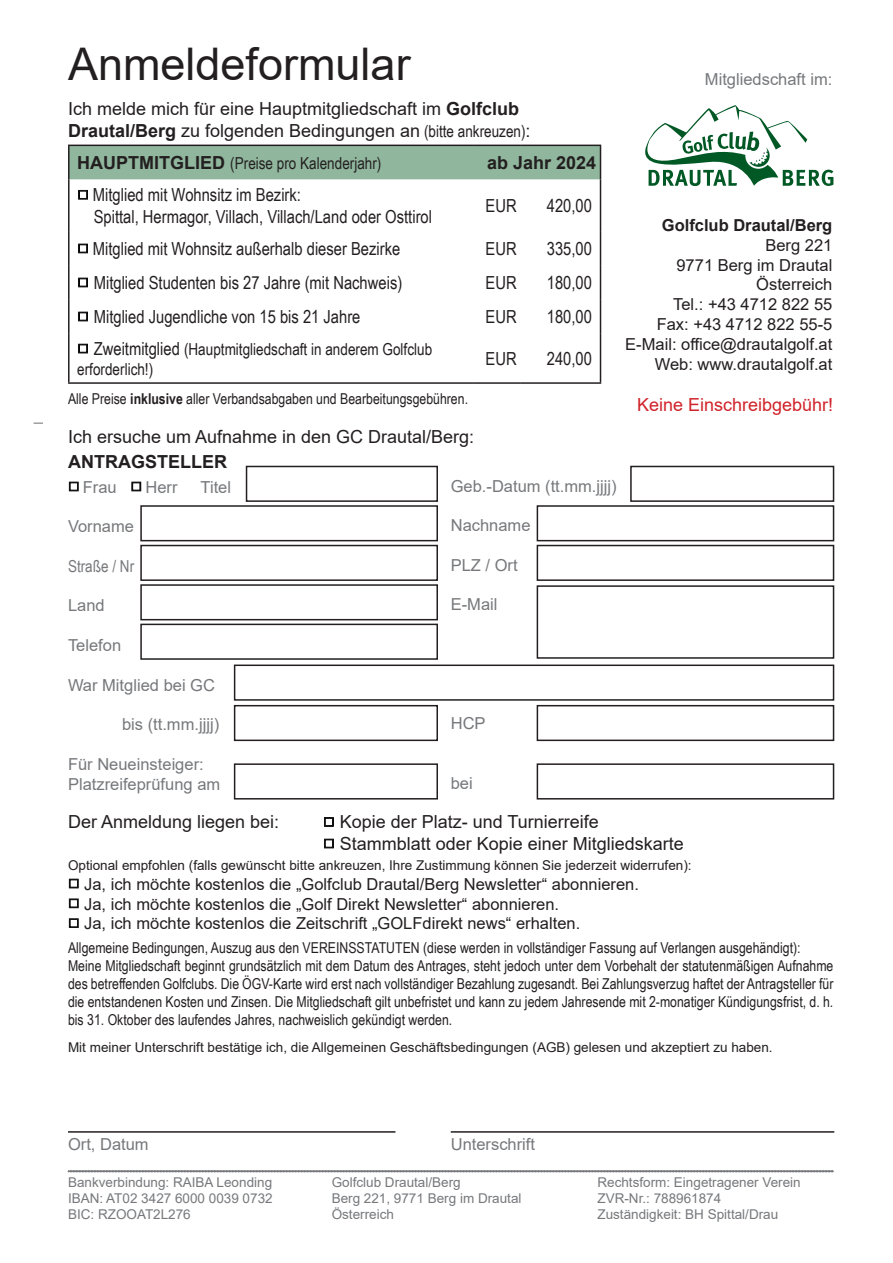
<style>
.page{position:relative;width:893px;height:1263px;background:#fff}
.page>*{position:absolute;margin:0;border:0;box-sizing:border-box;transform-origin:0 0}
.t1{font:45px "Arial";color:#231f20}
.t2{font:18px "Arial Narrow";color:#231f20}
.t3{font:18px "Arial";color:#231f20}
.t4{font:700 18px "Arial";color:#231f20}
.t5{font:18px "Arial";color:#d1232a}
.t6{font:16.5px "Arial";color:#231f20}
.t7{font:16.5px "Arial";color:#76787b}
.t8{font:16.5px/19.8px "Arial Narrow";color:#231f20}
.t9{font:700 16.5px "Arial";color:#231f20}
.t10{font:16.5px "Arial Narrow";color:#76787b}
.t11{font:15px/18px "Arial Narrow";color:#231f20;text-align:justify}
.t12{font:13.5px "Arial";color:#76787b}
.t13{font:13.5px "Arial";color:#231f20}
.s1{font-weight:700}
.s2{font-family:"Arial Narrow";font-size:16.5px}
.s3{font-family:"Arial";font-weight:700;font-size:18px}
.s4{font-family:"Arial";font-size:18.9px;color:#000}
.s5{font-size:18px}
.s6{font-size:18.9px;color:#000}
</style>
<div class="page">
<div style="left:70px;top:146px;width:530px;height:33px;background:#90b69d"></div>
<hr style="left:68px;top:145px;width:405px;height:1px;background:#231f20">
<hr style="left:68px;top:146px;width:2px;height:33px;background:#231f20">
<hr style="left:473px;top:145px;width:48px;height:1px;background:#231f20">
<hr style="left:521px;top:145px;width:80px;height:1px;background:#231f20">
<hr style="left:600px;top:146px;width:1px;height:33px;background:#231f20">
<hr style="left:68px;top:179px;width:2px;height:52px;background:#231f20">
<hr style="left:600px;top:179px;width:1px;height:52px;background:#231f20">
<hr style="left:68px;top:231px;width:2px;height:34px;background:#231f20">
<hr style="left:600px;top:231px;width:1px;height:34px;background:#231f20">
<hr style="left:68px;top:265px;width:2px;height:34px;background:#231f20">
<hr style="left:600px;top:265px;width:1px;height:34px;background:#231f20">
<hr style="left:68px;top:299px;width:2px;height:34px;background:#231f20">
<hr style="left:600px;top:299px;width:1px;height:34px;background:#231f20">
<hr style="left:68px;top:333px;width:2px;height:49px;background:#231f20">
<hr style="left:600px;top:333px;width:1px;height:49px;background:#231f20">
<hr style="left:68px;top:382px;width:405px;height:2px;background:#231f20">
<hr style="left:473px;top:382px;width:48px;height:2px;background:#231f20">
<hr style="left:521px;top:382px;width:80px;height:2px;background:#231f20">
<hr style="left:68px;top:1131px;width:327px;height:2px;background:#231f20">
<hr style="left:451px;top:1131px;width:383px;height:2px;background:#231f20">
<div style="left:246px;top:466px;width:192px;height:36px;border:2px solid #231f20"></div>
<div style="left:140px;top:505px;width:298px;height:36px;border:2px solid #231f20"></div>
<div style="left:140px;top:545px;width:298px;height:36px;border:2px solid #231f20"></div>
<div style="left:140px;top:584px;width:298px;height:36px;border:2px solid #231f20"></div>
<div style="left:140px;top:624px;width:298px;height:36px;border:2px solid #231f20"></div>
<div style="left:537px;top:505px;width:297px;height:36px;border:2px solid #231f20"></div>
<div style="left:537px;top:585px;width:297px;height:74px;border:2px solid #231f20"></div>
<div style="left:537px;top:705px;width:297px;height:36px;border:2px solid #231f20"></div>
<div style="left:537px;top:763px;width:297px;height:36px;border:2px solid #231f20"></div>
<div style="left:234px;top:664px;width:600px;height:37px;border:2px solid #231f20"></div>
<div style="left:630px;top:466px;width:204px;height:36px;border:2px solid #231f20"></div>
<div style="left:234px;top:763px;width:204px;height:36px;border:2px solid #231f20"></div>
<div style="left:234px;top:705px;width:204px;height:36px;border:2px solid #231f20"></div>
<div style="left:537px;top:545px;width:297px;height:36px;border:2px solid #231f20"></div>
<svg style="left:68px;top:1170px;width:765px;height:2px;background:#858789"></svg>
<svg style="left:645px;top:105px;width:188px;height:81px"></svg>
<p class="t1" style="left:68px;top:33px;width:344px">Anmeldeformular</p>
<p class="t3" style="left:68px;top:96px;width:453px">Ich melde mich für eine Hauptmitgliedschaft im <span class="s1">Golfclub</span></p>
<p class="t3" style="left:68px;top:118px;width:464px"><span class="s1">Drautal/Berg</span> zu folgenden Bedingungen an <span class="s2">(bitte ankreuzen)</span>:</p>
<p class="t8" style="left:77px;top:153px;width:306px"><span class="s3">HAUPTMITGLIED</span> (Preise pro Kalenderjahr)</p>
<p class="t4" style="left:487px;top:150px;width:111px">ab Jahr 2024</p>
<p class="t2" style="left:77px;top:181px;width:225px"><span class="s4">□</span> Mitglied mit Wohnsitz im Bezirk:</p>
<p class="t2" style="left:94px;top:203px;width:340px">Spittal, Hermagor, Villach, Villach/Land oder Osttirol</p>
<p class="t2" style="left:485px;top:192px;width:33px">EUR</p>
<p class="t2" style="left:547px;top:192px;width:47px">420,00</p>
<p class="t2" style="left:77px;top:235px;width:324px"><span class="s4">□</span> Mitglied mit Wohnsitz außerhalb dieser Bezirke</p>
<p class="t2" style="left:485px;top:235px;width:33px">EUR</p>
<p class="t2" style="left:547px;top:235px;width:47px">335,00</p>
<p class="t2" style="left:77px;top:269px;width:326px"><span class="s4">□</span> Mitglied Studenten bis 27 Jahre (mit Nachweis)</p>
<p class="t2" style="left:485px;top:269px;width:33px">EUR</p>
<p class="t2" style="left:547px;top:269px;width:47px">180,00</p>
<p class="t2" style="left:77px;top:303px;width:285px"><span class="s4">□</span> Mitglied Jugendliche von 15 bis 21 Jahre</p>
<p class="t2" style="left:485px;top:303px;width:33px">EUR</p>
<p class="t2" style="left:547px;top:303px;width:47px">180,00</p>
<p class="t8" style="left:77px;top:338px;width:356px"><span class="s4">□</span> <span class="s5">Zweitmitglied</span> (Hauptmitgliedschaft in anderem Golfclub erforderlich!)</p>
<p class="t2" style="left:485px;top:345px;width:33px">EUR</p>
<p class="t2" style="left:547px;top:345px;width:47px">240,00</p>
<p class="t11" style="left:68px;top:389px;width:402px">Alle Preise <span class="s1">inklusive</span> aller Verbandsabgaben und Bearbeitungsgebühren.</p>
<p class="t3" style="left:68px;top:424px;width:408px">Ich ersuche um Aufnahme in den GC Drautal/Berg:</p>
<p class="t4" style="left:68px;top:449px;width:160px">ANTRAGSTELLER</p>
<p class="t7" style="left:68px;top:475px;width:111px"><span class="s6">□</span> Frau <span class="s6">□</span> Herr</p>
<p class="t7" style="left:201px;top:475px;width:32px">Titel</p>
<p class="t7" style="left:68px;top:515px;width:68px">Vorname</p>
<p class="t10" style="left:68px;top:554px;width:68px">Straße / Nr</p>
<p class="t7" style="left:68px;top:594px;width:38px">Land</p>
<p class="t7" style="left:68px;top:634px;width:55px">Telefon</p>
<p class="t7" style="left:68px;top:673px;width:148px">War Mitglied bei GC</p>
<p class="t7" style="left:122px;top:713px;width:99px">bis (tt.mm.jjjj)</p>
<p class="t7" style="left:68px;top:753px;width:137px">Für Neueinsteiger:</p>
<p class="t7" style="left:68px;top:772px;width:154px">Platzreifeprüfung am</p>
<p class="t7" style="left:451px;top:474px;width:167px">Geb.-Datum (tt.mm.jjjj)</p>
<p class="t7" style="left:451px;top:514px;width:81px">Nachname</p>
<p class="t7" style="left:451px;top:554px;width:68px">PLZ / Ort</p>
<p class="t7" style="left:451px;top:593px;width:48px">E-Mail</p>
<p class="t7" style="left:451px;top:712px;width:36px">HCP</p>
<p class="t7" style="left:451px;top:771px;width:24px">bei</p>
<p class="t7" style="left:705px;top:68px;width:129px">Mitgliedschaft im:</p>
<p class="t9" style="left:662px;top:214px;width:172px">Golfclub Drautal/Berg</p>
<p class="t6" style="left:765px;top:234px;width:68px">Berg 221</p>
<p class="t6" style="left:676px;top:253px;width:157px">9771 Berg im Drautal</p>
<p class="t6" style="left:756px;top:273px;width:78px">Österreich</p>
<p class="t6" style="left:673px;top:293px;width:161px">Tel.: +43 4712 822 55</p>
<p class="t6" style="left:657px;top:313px;width:177px">Fax: +43 4712 822 55-5</p>
<p class="t6" style="left:625px;top:333px;width:209px">E-Mail: office@drautalgolf.at</p>
<p class="t6" style="left:655px;top:352px;width:179px">Web: www.drautalgolf.at</p>
<p class="t5" style="left:637px;top:392px;width:198px">Keine Einschreibgebühr!</p>
<p class="t3" style="left:68px;top:809px;width:213px">Der Anmeldung liegen bei:</p>
<p class="t3" style="left:323px;top:809px;width:277px"><span class="s6">□</span> Kopie der Platz- und Turnierreife</p>
<p class="t3" style="left:323px;top:831px;width:362px"><span class="s6">□</span> Stammblatt oder Kopie einer Mitgliedskarte</p>
<p class="t13" style="left:68px;top:856px;width:625px">Optional empfohlen (falls gewünscht bitte ankreuzen, Ihre Zustimmung können Sie jederzeit widerrufen):</p>
<p class="t6" style="left:68px;top:872px;width:572px"><span class="s6">□</span> Ja, ich möchte kostenlos die „Golfclub Drautal/Berg Newsletter“ abonnieren.</p>
<p class="t6" style="left:68px;top:892px;width:493px"><span class="s6">□</span> Ja, ich möchte kostenlos die „Golf Direkt Newsletter“ abonnieren.</p>
<p class="t6" style="left:68px;top:912px;width:514px"><span class="s6">□</span> Ja, ich möchte kostenlos die Zeitschrift „GOLFdirekt news“ erhalten.</p>
<p class="t11" style="left:68px;top:938px;width:734px">Allgemeine Bedingungen, Auszug aus den VEREINSSTATUTEN (diese werden in vollständiger Fassung auf Verlangen ausgehändigt):</p>
<p class="t11" style="left:68px;top:956px;width:767px">Meine Mitgliedschaft beginnt grundsätzlich mit dem Datum des Antrages, steht jedoch unter dem Vorbehalt der statutenmäßigen Aufnahme des betreffenden Golfclubs. Die ÖGV-Karte wird erst nach vollständiger Bezahlung zugesandt. Bei Zahlungsverzug haftet der Antragsteller für die entstandenen Kosten und Zinsen. Die Mitgliedschaft gilt unbefristet und kann zu jedem Jahresende mit 2-monatiger Kündigungsfrist, d. h. bis 31. Oktober des laufendes Jahres, nachweislich gekündigt werden.</p>
<p class="t13" style="left:68px;top:1038px;width:706px">Mit meiner Unterschrift bestätige ich, die Allgemeinen Geschäftsbedingungen (AGB) gelesen und akzeptiert zu haben.</p>
<p class="t7" style="left:68px;top:1133px;width:82px">Ort, Datum</p>
<p class="t7" style="left:451px;top:1133px;width:86px">Unterschrift</p>
<p class="t12" style="left:68px;top:1173px;width:206px">Bankverbindung: RAIBA Leonding</p>
<p class="t12" style="left:68px;top:1189px;width:206px">IBAN: AT02 3427 6000 0039 0732</p>
<p class="t12" style="left:68px;top:1205px;width:124px">BIC: RZOOAT2L276</p>
<p class="t12" style="left:332px;top:1173px;width:131px">Golfclub Drautal/Berg</p>
<p class="t12" style="left:332px;top:1189px;width:191px">Berg 221, 9771 Berg im Drautal</p>
<p class="t12" style="left:332px;top:1205px;width:64px">Österreich</p>
<p class="t12" style="left:597px;top:1173px;width:205px">Rechtsform: Eingetragener Verein</p>
<p class="t12" style="left:597px;top:1189px;width:125px">ZVR-Nr.: 788961874</p>
<p class="t12" style="left:597px;top:1205px;width:182px">Zuständigkeit: BH Spittal/Drau</p>
</div>
